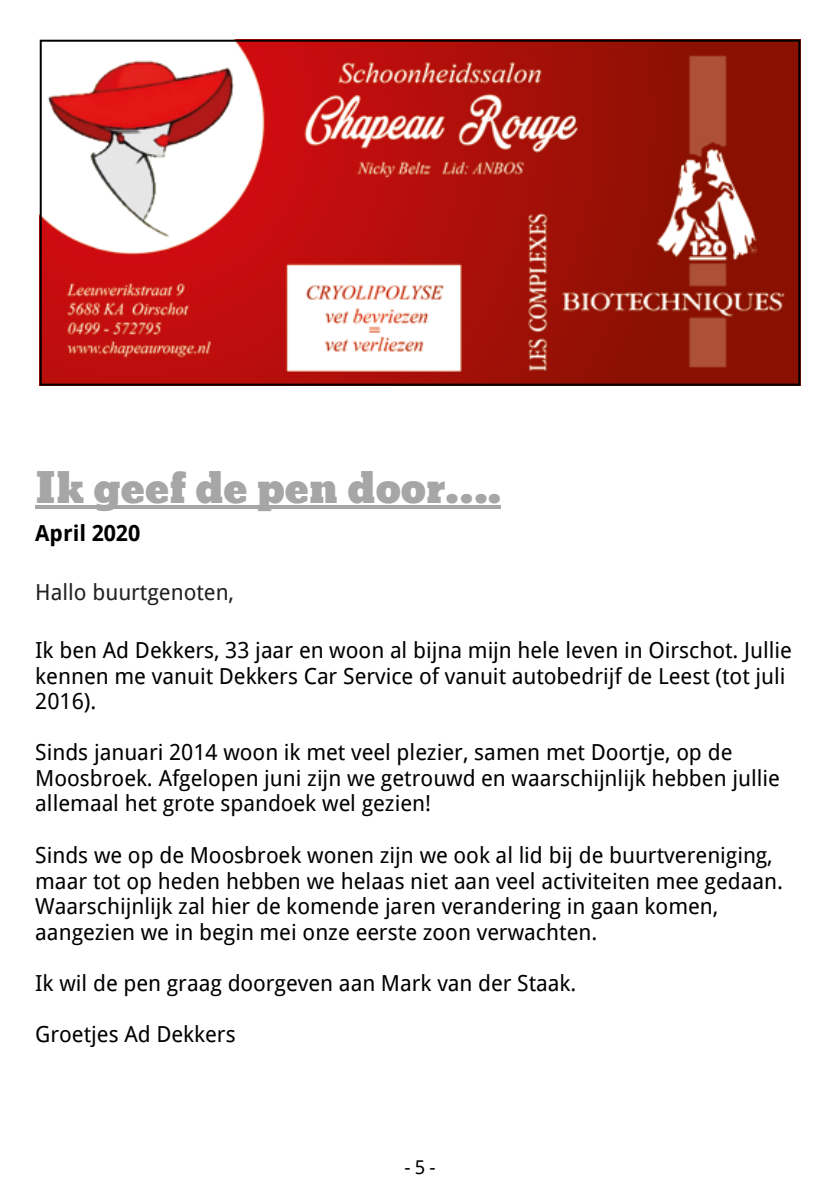
<style>
.page{position:relative;width:840px;height:1191px;background:#fff}
.page>*{position:absolute;margin:0;border:0;box-sizing:border-box;transform-origin:0 0}
.t1{font:40px "Bevan";color:#a6a6a6}
.t2{font:22px/25.6px "Droid Sans";color:#000}
.t3{font:22px "Droid Sans";color:#212121}
.t4{font:700 22px "Droid Sans";color:#000}
.t5{font:19px "Droid Sans";color:#000}
</style>
<div class="page">
<img style="left:43px;top:43px;width:753px;height:340px">
<div style="left:40px;top:40px;width:759px;height:346px;border:2px solid #000"></div>
<hr style="left:35px;top:505px;width:465px;height:4px;background:#a6a6a6">
<h1 class="t1" style="left:35px;top:456px;width:467px">Ik geef de pen door….</h1>
<p class="t4" style="left:35px;top:517px;width:107px">April 2020</p>
<p class="t3" style="left:35px;top:577px;width:200px">Hallo buurtgenoten,</p>
<p class="t2" style="left:35px;top:636px;width:758px">Ik ben Ad Dekkers, 33 jaar en woon al bijna mijn hele leven in Oirschot. Jullie kennen me vanuit Dekkers Car Service of vanuit autobedrijf de Leest (tot juli<br>2016).</p>
<p class="t2" style="left:35px;top:739px;width:746px">Sinds januari 2014 woon ik met veel plezier, samen met Doortje, op de<br>Moosbroek. Afgelopen juni zijn we getrouwd en waarschijnlijk hebben jullie allemaal het grote spandoek wel gezien!</p>
<p class="t2" style="left:35px;top:841px;width:749px">Sinds we op de Moosbroek wonen zijn we ook al lid bij de buurtvereniging, maar tot op heden hebben we helaas niet aan veel activiteiten mee gedaan.<br>Waarschijnlijk zal hier de komende jaren verandering in gaan komen, aangezien we in begin mei onze eerste zoon verwachten.</p>
<p class="t2" style="left:35px;top:969px;width:542px">Ik wil de pen graag doorgeven aan Mark van der Staak.</p>
<p class="t2" style="left:35px;top:1020px;width:202px">Groetjes Ad Dekkers</p>
<p class="t5" style="left:404px;top:1154px;width:33px">- 5 -</p>
</div>
